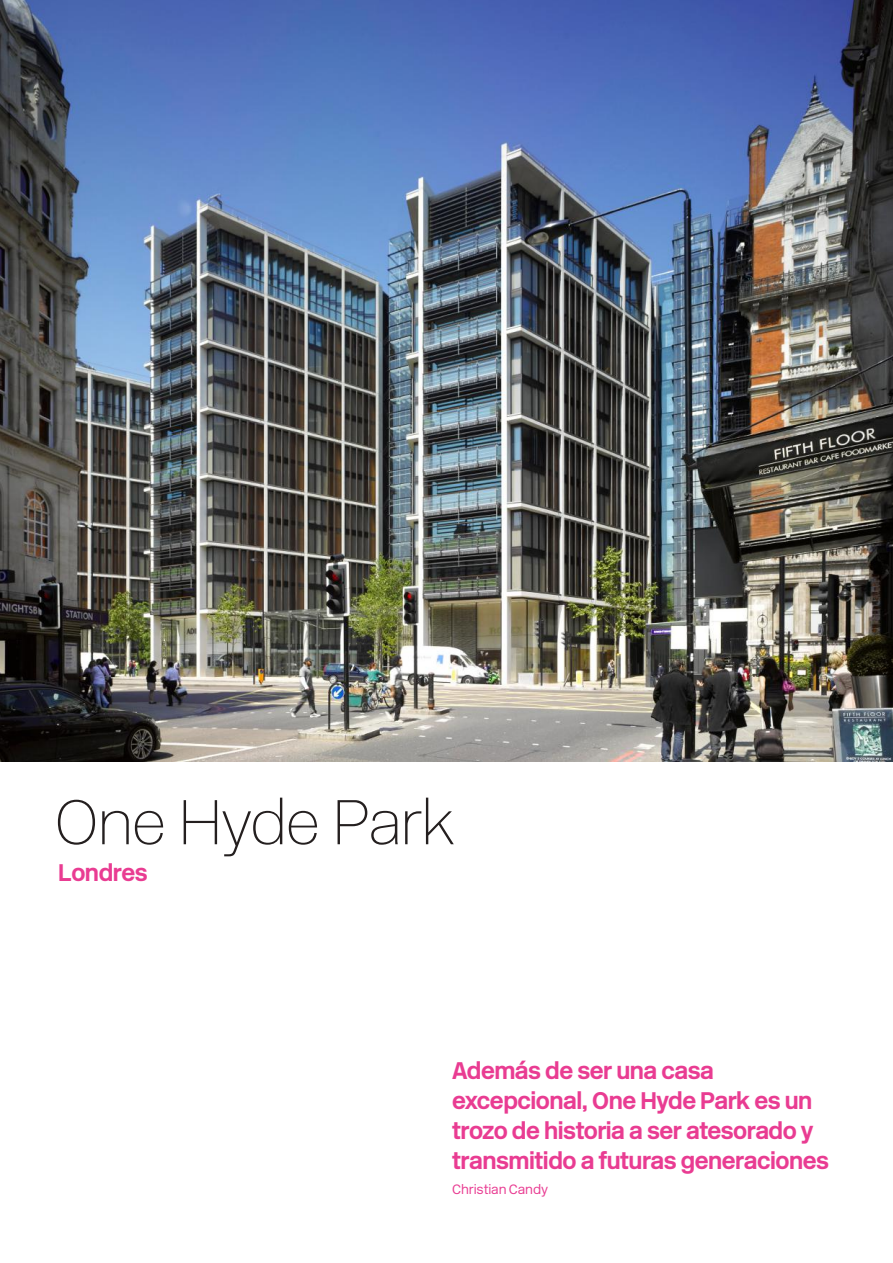
<style>
.page{position:relative;width:893px;height:1263px;background:#fff}
.page>*{position:absolute;margin:0;border:0;box-sizing:border-box;transform-origin:0 0}
.t1{font:63px "New Rail Alphabet Off White";letter-spacing:-.035em;color:#241f1f}
.t2{font:700 24px/30px "New Rail Alphabet";letter-spacing:-.02em;color:#e93c92}
.t3{font:300 13.5px "New Rail Alphabet";letter-spacing:-.01em;color:#e93c92}
</style>
<div class="page">
<img style="left:0;top:0;width:893px;height:762px">
<h1 class="t1" style="left:54px;top:783px;width:403px">One Hyde Park</h1>
<p class="t2" style="left:58px;top:857px;width:91px">Londres</p>
<p class="t2" style="left:452px;top:1056px;width:378px">Además de ser una casa excepcional, One Hyde Park es un trozo de historia a ser atesorado y transmitido a futuras generaciones</p>
<p class="t3" style="left:452px;top:1180px;width:98px">Christian Candy</p>
</div>
